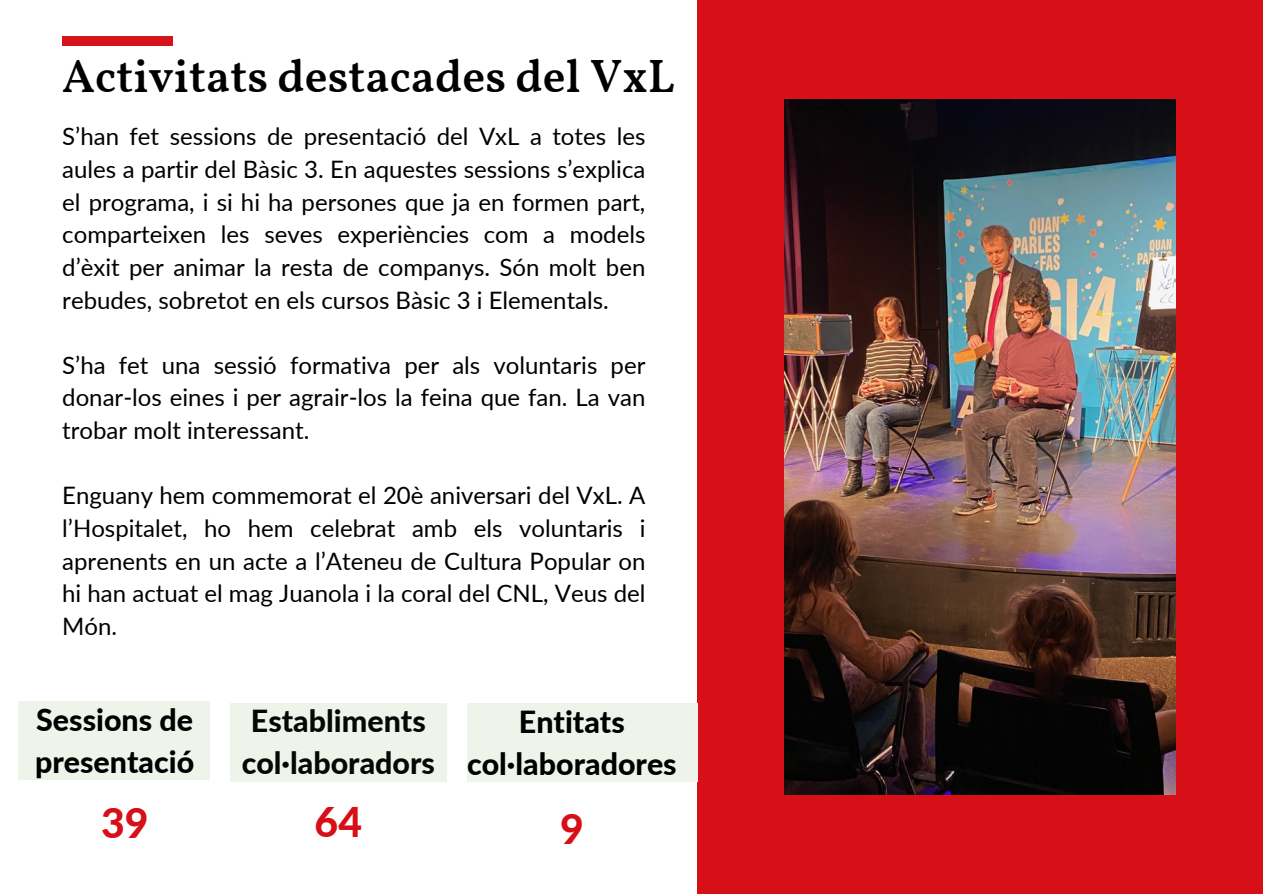
<style>
.page{position:relative;width:1263px;height:894px;background:#fff}
.page>*{position:absolute;margin:0;border:0;box-sizing:border-box;transform-origin:0 0}
.t1{font:600 46.5px "Vollkorn";color:#000}
.t2{font:800 40.95px "Lato";color:#d70f16}
.t3{font:800 30.45px/41.7px "Lato";color:#000;text-align:center}
.t4{font:24px/32.7px "Lato";color:#000;text-align:justify}
</style>
<div class="page">
<div style="left:697px;top:0;width:566px;height:893px;background:#d70f16"></div>
<div style="left:467px;top:703px;width:230px;height:78px;background:#eff4eb"></div>
<div style="left:230px;top:703px;width:217px;height:78px;background:#eff4eb"></div>
<div style="left:19px;top:701px;width:191px;height:78px;background:#eff4eb"></div>
<img style="left:785px;top:99px;width:390px;height:694px">
<div style="left:62px;top:37px;width:111px;height:9px;background:#d5131a"></div>
<h1 class="t1" style="left:62px;top:57px;width:614px">Activitats destacades del VxL</h1>
<p class="t4" style="left:62px;top:119px;width:585px">S’han fet sessions de presentació del VxL a totes les aules a partir del Bàsic 3. En aquestes sessions s’explica el programa, i si hi ha persones que ja en formen part, comparteixen les seves experiències com a models d’èxit per animar la resta de companys. Són molt ben rebudes, sobretot en els cursos Bàsic 3 i Elementals.</p>
<p class="t4" style="left:62px;top:348px;width:585px">S’ha fet una sessió formativa per als voluntaris per donar-los eines i per agrair-los la feina que fan. La van trobar molt interessant.</p>
<p class="t4" style="left:62px;top:478px;width:585px">Enguany hem commemorat el 20è aniversari del VxL. A l’Hospitalet, ho hem celebrat amb els voluntaris i aprenents en un acte a l’Ateneu de Cultura Popular on hi han actuat el mag Juanola i la coral del CNL, Veus del Món.</p>
<p class="t3" style="left:35px;top:698px;width:161px;text-align:left">Sessions de presentació</p>
<h2 class="t2" style="left:101px;top:796px;width:49px">39</h2>
<p class="t3" style="left:242px;top:699px;width:195px">Establiments col·laboradors</p>
<h2 class="t2" style="left:315px;top:796px;width:49px">64</h2>
<p class="t3" style="left:467px;top:700px;width:211px">Entitats col·laboradores</p>
<h2 class="t2" style="left:560px;top:803px;width:25px">9</h2>
</div>
